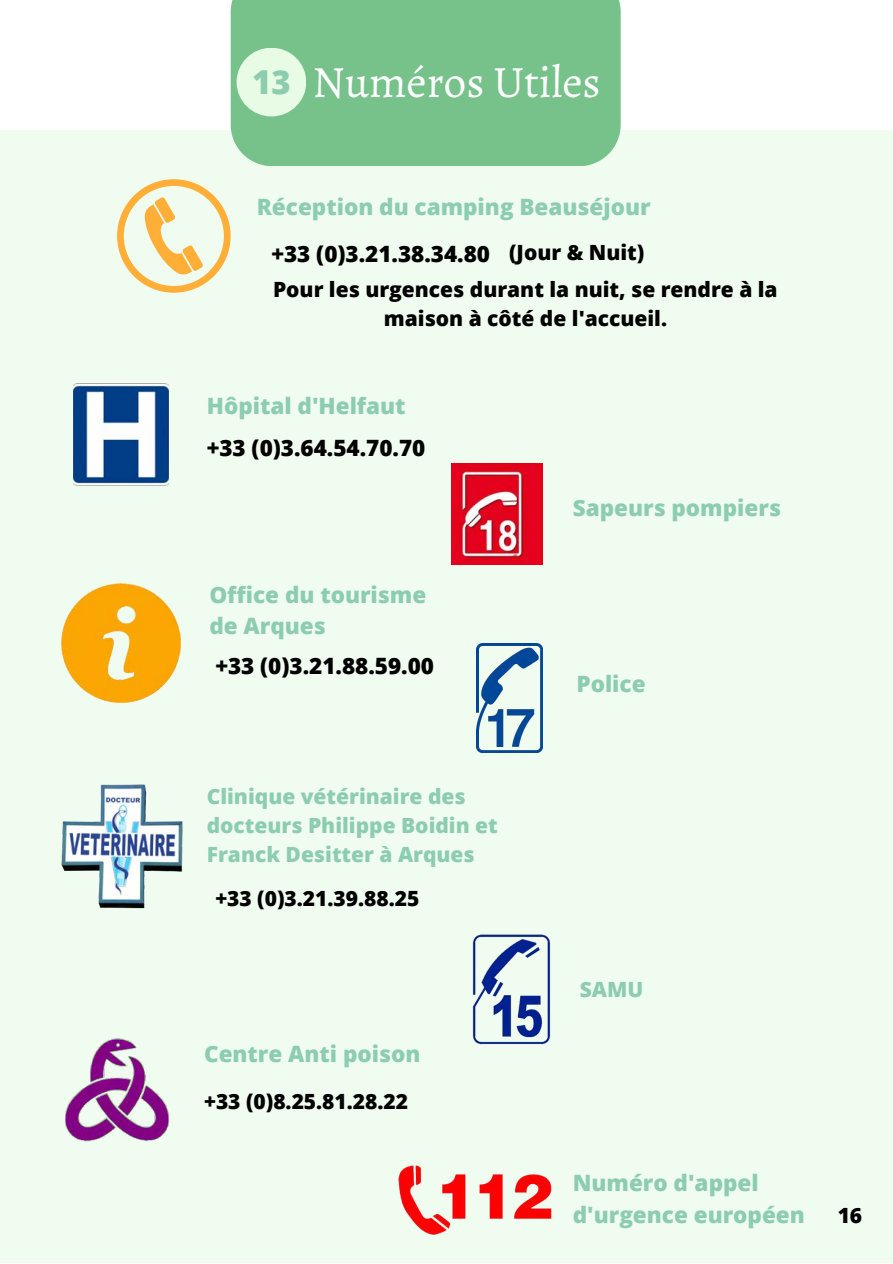
<style>
.page{position:relative;width:893px;height:1264px;background:#fff}
.page>*{position:absolute;margin:0;border:0;box-sizing:border-box;transform-origin:0 0}
.t1{font:45px "Alegreya";color:#fff}
.t2{font:800 33px "Open Sans";color:#8ccdb0}
.t3{font:800 22.5px "Open Sans";color:#8ccdb0}
.t4{font:800 22.5px "Open Sans";color:#000}
.t5{font:800 21px/29.2px "Open Sans";color:#000;text-align:center}
.t6{font:800 21px/29.2px "Open Sans";color:#8ccdb0}
</style>
<div class="page">
<div style="left:0;top:130px;width:892px;height:1132px;background:#f1fcf0"></div>
<img style="left:61px;top:784px;width:122px;height:125px">
<img style="left:398px;top:1165px;width:154px;height:70px">
<img style="left:476px;top:643px;width:66px;height:109px">
<img style="left:62px;top:583px;width:119px;height:120px">
<img style="left:65px;top:1038px;width:104px;height:104px">
<img style="left:451px;top:464px;width:91px;height:101px">
<img style="left:472px;top:934px;width:79px;height:111px">
<img style="left:73px;top:384px;width:96px;height:101px">
<div style="left:231px;top:0;width:389px;height:166px;background:#77c28b"></div>
<svg style="left:117px;top:179px;width:113px;height:114px"></svg>
<div style="left:236px;top:48px;width:70px;height:68px;background:#e7fbe5;border-radius:50%"></div>
<p class="t2" style="left:252px;top:59px;width:40px">13</p>
<p class="t1" style="left:312px;top:52px;width:290px">Numéros Utiles</p>
<p class="t3" style="left:257px;top:191px;width:395px">Réception du camping Beauséjour</p>
<p class="t5" style="left:509px;top:237px;width:137px">(Jour &amp; Nuit)</p>
<p class="t5" style="left:273px;top:274px;width:506px">Pour les urgences durant la nuit, se rendre à la maison à côté de l'accueil.</p>
<p class="t4" style="left:271px;top:238px;width:220px">+33 (0)3.21.38.34.80</p>
<p class="t3" style="left:207px;top:389px;width:200px">Hôpital d'Helfaut</p>
<p class="t4" style="left:207px;top:432px;width:220px">+33 (0)3.64.54.70.70</p>
<p class="t3" style="left:209px;top:579px;width:218px">Office du tourisme</p>
<p class="t3" style="left:209px;top:610px;width:118px">de Arques</p>
<p class="t4" style="left:215px;top:649px;width:220px">+33 (0)3.21.88.59.00</p>
<p class="t3" style="left:572px;top:491px;width:210px">Sapeurs pompiers</p>
<p class="t3" style="left:576px;top:668px;width:71px">Police</p>
<p class="t6" style="left:207px;top:780px;width:292px">Clinique vétérinaire des docteurs Philippe Boidin et<br>Franck Desitter à Arques</p>
<p class="t5" style="left:215px;top:883px;width:205px">+33 (0)3.21.39.88.25</p>
<p class="t3" style="left:204px;top:1038px;width:218px">Centre Anti poison</p>
<p class="t5" style="left:204px;top:1085px;width:205px">+33 (0)8.25.81.28.22</p>
<p class="t6" style="left:579px;top:974px;width:65px">SAMU</p>
<p class="t3" style="left:572px;top:1167px;width:187px">Numéro d'appel</p>
<p class="t3" style="left:572px;top:1198px;width:234px">d'urgence européen</p>
<p class="t5" style="left:837px;top:1199px;width:26px">16</p>
</div>
